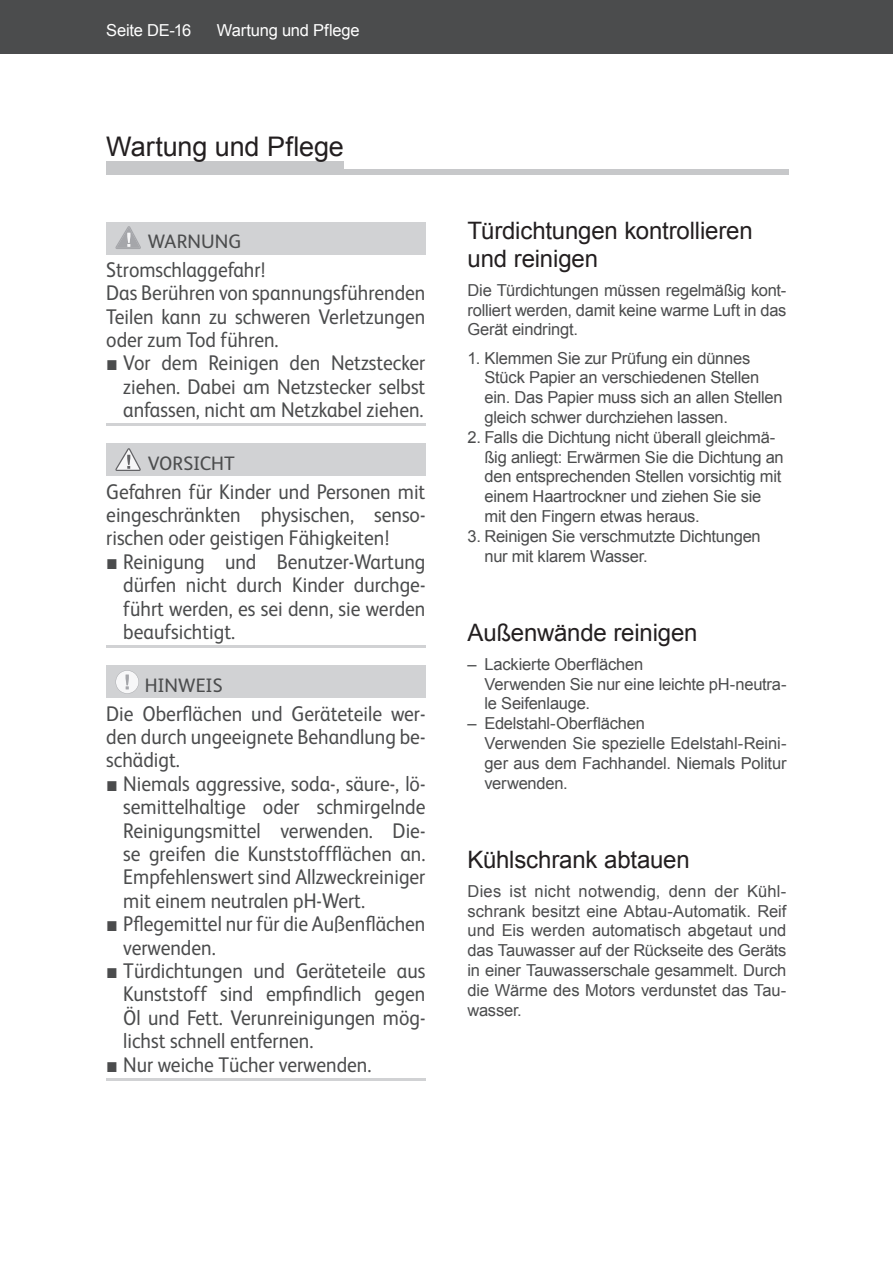
<style>
.page{position:relative;width:893px;height:1263px;background:#fff}
.page>*{position:absolute;margin:0;border:0;box-sizing:border-box;transform-origin:0 0}
.t1{font:27px "Arial";letter-spacing:-.01em;color:#231f20}
.t2{font:24px/28.8px "Arial";letter-spacing:-.01em;color:#231f20}
.t3{font:21.3px/23.4px "FS Albert";color:#4b4c4d;text-align:justify;scale:.92 1}
.t4{font:19.5px "FS Albert";color:#4b4c4d}
.t5{font:16.5px/19.8px "Arial";letter-spacing:-.015em;color:#4b4c4d}
.t6{font:16.5px "Arial";letter-spacing:-.015em;color:#fff}
.s1{font-family:"Arial"}
</style>
<div class="page">
<div style="left:0;top:0;width:893px;height:54px;background:#4b4c4d"></div>
<div style="left:106px;top:222px;width:319px;height:33px;background:#d1d2d4"></div>
<hr style="left:106px;top:423px;width:319px;height:3px;background:#d1d2d4">
<div style="left:106px;top:443px;width:319px;height:33px;background:#d1d2d4"></div>
<hr style="left:106px;top:645px;width:319px;height:3px;background:#d1d2d4">
<div style="left:106px;top:665px;width:319px;height:33px;background:#d1d2d4"></div>
<hr style="left:106px;top:1078px;width:319px;height:3px;background:#d1d2d4">
<svg style="left:115px;top:226px;width:26px;height:23px"></svg>
<svg style="left:115px;top:448px;width:26px;height:23px"></svg>
<svg style="left:116px;top:670px;width:23px;height:24px"></svg>
<div style="left:106px;top:161px;width:238px;height:12px;background:#c7c8ca"></div>
<div style="left:106px;top:169px;width:682px;height:6px;background:#c7c8ca"></div>
<p class="t6" style="left:106px;top:22px;width:86px">Seite DE-16</p>
<p class="t6" style="left:217px;top:22px;width:144px">Wartung und Pflege</p>
<h1 class="t1" style="left:106px;top:131px;width:239px">Wartung und Pflege</h1>
<p class="t4" style="left:148px;top:234px;width:95px">WARNUNG</p>
<p class="t3" style="left:106px;top:260px;width:348px;text-align:left">Stromschlaggefahr!<br>Das Berühren von spannungsführenden<br>Teilen kann zu schweren Verletzungen oder zum Tod führen.</p>
<p class="t3" style="left:123px;top:353px;width:330px;text-indent:-17px"><span class="s1">■</span> Vor dem Reinigen den Netzstecker ziehen. Dabei am Netzstecker selbst anfassen, nicht am Netzkabel ziehen.</p>
<p class="t4" style="left:148px;top:456px;width:89px">VORSICHT</p>
<p class="t3" style="left:106px;top:481px;width:348px">Gefahren für Kinder und Personen mit eingeschränkten physischen, senso&shy;rischen oder geistigen Fähigkeiten!</p>
<p class="t3" style="left:123px;top:552px;width:330px;text-indent:-17px"><span class="s1">■</span> Reinigung und Benutzer-Wartung dürfen nicht durch Kinder durchge&shy;führt werden, es sei denn, sie werden beaufsichtigt.</p>
<p class="t4" style="left:145px;top:678px;width:79px">HINWEIS</p>
<p class="t3" style="left:106px;top:703px;width:348px">Die Oberflächen und Geräteteile wer&shy;den durch ungeeignete Behandlung be&shy;schädigt.</p>
<p class="t3" style="left:123px;top:774px;width:330px;text-indent:-17px"><span class="s1">■</span> Niemals aggressive, soda-, säure-, lö&shy;semittelhaltige oder schmirgelnde Reinigungsmittel verwenden. Die&shy;se greifen die Kunststoffflächen an.<br>Empfehlenswert sind Allzweckreiniger mit einem neutralen pH-Wert.</p>
<p class="t3" style="left:123px;top:914px;width:330px;text-indent:-17px"><span class="s1">■</span> Pflegemittel nur für die Außenflächen verwenden.</p>
<p class="t3" style="left:123px;top:961px;width:330px;text-indent:-17px"><span class="s1">■</span> Türdichtungen und Geräteteile aus Kunststoff sind empfindlich gegen Öl und Fett. Verunreinigungen mög&shy;lichst schnell entfernen.</p>
<p class="t3" style="left:106px;top:1054px;width:290px"><span class="s1">■</span> Nur weiche Tücher verwenden.</p>
<h2 class="t2" style="left:467px;top:216px;width:287px">Türdichtungen kontrollieren und reinigen</h2>
<p class="t5" style="left:467px;top:280px;width:320px;text-align:justify">Die Türdichtungen müssen regelmäßig kont&shy;rolliert werden, damit keine war me Luft in das Gerät eindringt.</p>
<p class="t5" style="left:484px;top:348px;width:300px;text-indent:-17px">1. Klemmen Sie zur Prüfung ein dünnes Stück Pa pier an verschiedenen Stel len ein . Das Pa pier muss sich an allen Stellen gleich schwer durch zie hen las sen.</p>
<p class="t5" style="left:484px;top:427px;width:301px;text-indent:-17px">2. Falls die Dich tung nicht überall gleichmä&shy;ßig an liegt: Erwärmen Sie die Dich tung an den entsprechenden Stellen vor sich tig mit ei nem Haar trock ner und ziehen Sie sie mit den Fin gern etwas her aus .</p>
<p class="t5" style="left:484px;top:526px;width:278px;text-indent:-17px">3. Reinigen Sie verschmutzte Dichtungen nur mit klarem Wasser.</p>
<h2 class="t2" style="left:467px;top:619px;width:231px">Außenwände reinigen</h2>
<p class="t5" style="left:484px;top:654px;width:303px;text-indent:-17px">– Lackierte Oberflächen<br>Verwenden Sie nur eine leichte pH-neutra&shy;le Seifenlauge.</p>
<p class="t5" style="left:484px;top:714px;width:303px;text-indent:-17px">– Edelstahl-Oberflächen<br>Verwenden Sie spezielle Edelstahl-Reini&shy;ger aus dem Fachhandel. Niemals Politur verwenden.</p>
<h2 class="t2" style="left:467px;top:846px;width:224px">Kühlschrank abtauen</h2>
<p class="t5" style="left:467px;top:881px;width:320px;text-align:justify">Dies ist nicht notwendig, denn der Kühl&shy;schrank be sitzt eine Abtau-Automatik. Reif und Eis werden au to ma tisch ab ge taut und das Tauwasser auf der Rückseite des Ge rä ts in einer Tauwasserschale gesammelt. Durch die Wärme des Mo tors verdunstet das Tau&shy;wasser.</p>
</div>
